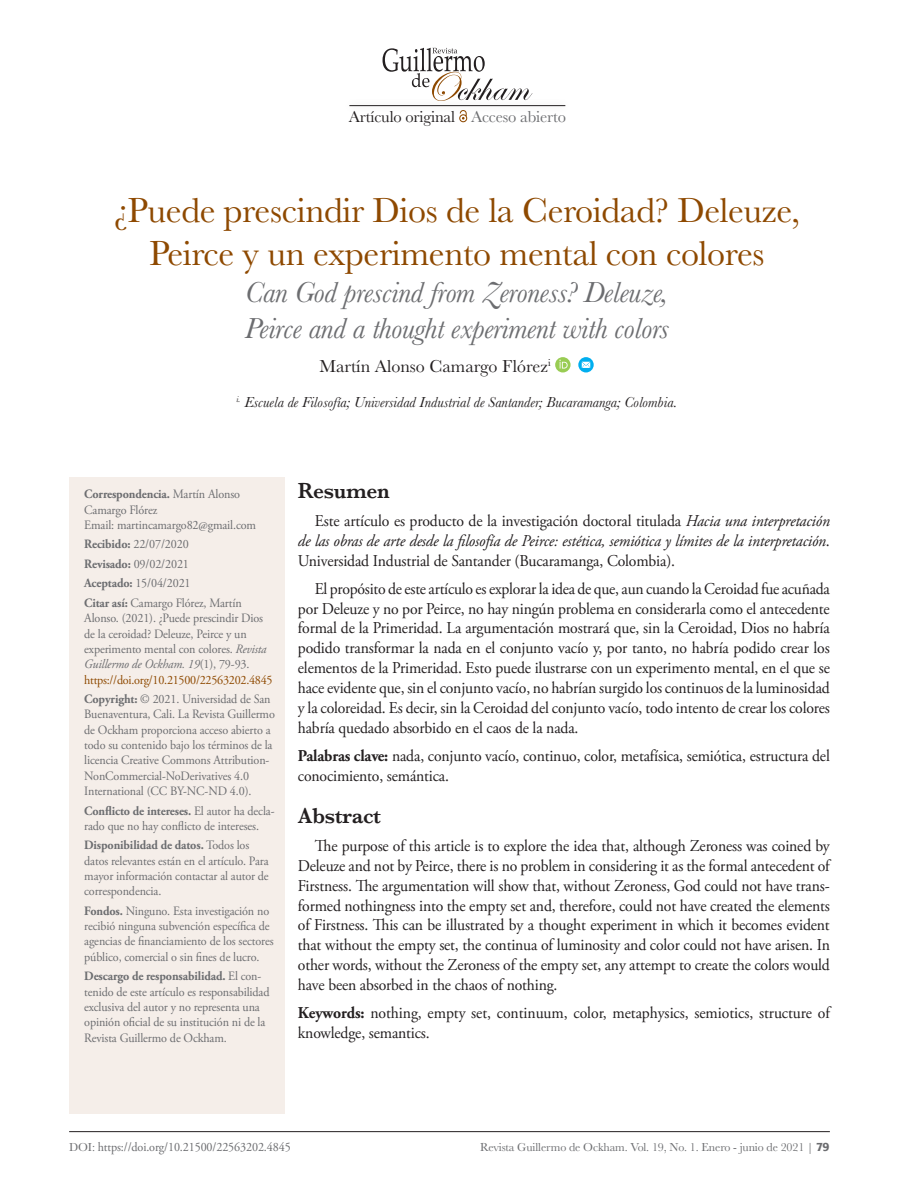
<style>
.page{position:relative;width:915px;height:1191px;background:#fff}
.page>*{position:absolute;margin:0;border:0;box-sizing:border-box;transform-origin:0 0}
.Titulo_principal{font:36px/43.2px "Baskerville";letter-spacing:-.01em;color:#8e4900;text-align:center}
.Titulo_inglés{font:italic 30px/36px "Baskerville";letter-spacing:-.01em;color:#6c6d70}
.Intertitulos{font:600 22.5px "Baskerville";letter-spacing:-.01em;color:#231f20;scale:.95 1}
.Autor_Articulo{font:18px "Baskerville";color:#231f20}
.Textos{font:16.5px/19.8px "Adobe Garamond Pro";letter-spacing:-.01em;color:#231f20;text-align:justify;scale:.95 1}
.Titulo_inglés-2{font:16.5px "Baskerville";letter-spacing:-.01em;color:#231f20}
.Autor_Articulo-2{font:italic 15px "Baskerville";color:#231f20}
.Correspondencia{font:12.75px/15.3px "Adobe Garamond Pro";letter-spacing:-.01em;color:#6c6d70;scale:.95 1}
.Titulo_inglés-3{font:12.75px "Adobe Garamond Pro";letter-spacing:-.01em;color:#6c6d70;scale:.95 1}
.Titulo_inglés-4{font:12px "Baskerville";letter-spacing:-.01em;color:#6c6d70}
.s1{color:#6c6d70}
.s2{font-weight:700}
.s3{font-style:italic}
.s4{color:#8e4900}
.s5{font-family:"Baskerville";font-size:12px}
.s6{font-family:"Formata";font-weight:500}
</style>
<div class="page">
<svg style="left:555px;top:357px;width:15px;height:15px"></svg>
<svg style="left:559px;top:360px;width:8px;height:8px"></svg>
<svg style="left:578px;top:357px;width:15px;height:15px"></svg>
<svg style="left:581px;top:362px;width:9px;height:6px"></svg>
<div style="left:69px;top:477px;width:216px;height:637px;background:#f5eee9"></div>
<hr style="left:69px;top:1131px;width:760px;height:1px;background:#231f20">
<svg style="left:382px;top:48px;width:150px;height:75px"></svg>
<div style="left:342px;top:97px;width:230px;height:17px;background:#231f20;opacity:.3"></div>
<hr style="left:349px;top:105px;width:216px;height:1px;background:#231f20">
<p class="Titulo_inglés-2" style="left:349px;top:106px;width:219px">Artículo original <span class="s1">Acceso abierto</span></p>
<p class="Titulo_principal" style="left:114px;top:189px;width:687px">¿Puede prescindir Dios de la Ceroidad? Deleuze,<br>Peirce y un experimento mental con colores</p>
<p class="Titulo_inglés" style="left:245px;top:274px;width:425px">Can God prescind from Zeroness? Deleuze,<br>Peirce and a thought experiment with colors</p>
<p class="Autor_Articulo" style="left:319px;top:355px;width:233px">Martín Alonso Camargo Flórez<sup>i</sup></p>
<p class="Autor_Articulo-2" style="left:236px;top:392px;width:442px"><sup>i.</sup> Escuela de Filosofía; Universidad Industrial de Santander; Bucaramanga; Colombia.</p>
<p class="Correspondencia" style="left:84px;top:487px;width:182px"><span class="s2">Correspondencia.</span> Martín Alonso<br>Camargo Flórez<br>Email: martincamargo82@gmail.com</p>
<p class="Correspondencia" style="left:84px;top:537px;width:111px"><span class="s2">Recibido:</span> 22/07/2020</p>
<p class="Correspondencia" style="left:84px;top:556px;width:112px"><span class="s2">Revisado:</span> 09/02/2021</p>
<p class="Correspondencia" style="left:84px;top:576px;width:113px"><span class="s2">Aceptado:</span> 15/04/2021</p>
<p class="Correspondencia" style="left:84px;top:596px;width:200px"><span class="s2">Citar así:</span> Camargo Flórez, Martín Alonso. (2021). ¿Puede prescindir Dios de la ceroidad? Deleuze, Peirce y un experimento mental con colores. <span class="s3">Revista Guillermo de Ockham. 19</span>(1), 79-93. <span class="s4">https://doi.org/10.21500/22563202.4845</span></p>
<p class="Correspondencia" style="left:84px;top:692px;width:202px"><span class="s2">Copyright:</span> © 2021. Universidad de San Buenaventura, Cali. La Revista Guillermo de Ockham proporciona acceso abierto a todo su contenido bajo los términos de la licencia Creative Commons Attribution-NonCommercial-NoDerivatives 4.0<br>International (CC BY-NC-ND 4.0).</p>
<p class="Correspondencia" style="left:84px;top:803px;width:202px"><span class="s2">Conflicto de intereses.</span> El autor ha decla&shy;rado que no hay conflicto de intereses.</p>
<p class="Correspondencia" style="left:84px;top:838px;width:196px"><span class="s2">Disponibilidad de datos.</span> Todos los datos relevantes están en el artículo. Para mayor información contactar al autor de correspondencia.</p>
<p class="Correspondencia" style="left:84px;top:903px;width:201px"><span class="s2">Fondos.</span> Ninguno. Esta investigación no recibió ninguna subvención específica de agencias de financiamiento de los sectores público, comercial o sin fines de lucro.</p>
<p class="Correspondencia" style="left:84px;top:969px;width:196px"><span class="s2">Descargo de responsabilidad.</span> El con&shy;tenido de este artículo es responsabilidad exclusiva del autor y no representa una opinión oficial de su institución ni de la Revista Guillermo de Ockham.</p>
<p class="Intertitulos" style="left:298px;top:474px;width:98px">Resumen</p>
<p class="Textos" style="left:298px;top:511px;width:561px;text-indent:17px">Este artículo es producto de la investigación doctoral titulada <span class="s3">Hacia una interpretación de las obras de arte desde la filosofía de Peirce: estética, semiótica y límites de la interpretación</span>.<br>Universidad Industrial de Santander (Bucaramanga, Colombia).</p>
<p class="Textos" style="left:298px;top:579px;width:561px;text-indent:17px">El propósito de este artículo es explorar la idea de que, aun cuando la Ceroidad fue acuñada por Deleuze y no por Peirce, no hay ningún problema en considerarla como el antecedente formal de la Primeridad. La argumentación mostrará que, sin la Ceroidad, Dios no habría podido transformar la nada en el conjunto vacío y, por tanto, no habría podido crear los elementos de la Primeridad. Esto puede ilustrarse con un experimento mental, en el que se hace evidente que, sin el conjunto vacío, no habrían surgido los continuos de la luminosidad y la coloreidad. Es decir, sin la Ceroidad del conjunto vacío, todo intento de crear los colores habría quedado absorbido en el caos de la nada.</p>
<p class="Textos" style="left:298px;top:746px;width:561px"><span class="s2">Palabras clave:</span> nada, conjunto vacío, continuo, color, metafísica, semiótica, estructura del conocimiento, semántica.</p>
<p class="Intertitulos" style="left:298px;top:800px;width:89px">Abstract</p>
<p class="Textos" style="left:298px;top:836px;width:561px;text-indent:17px">The purpose of this article is to explore the idea that, although Zeroness was coined by Deleuze and not by Peirce, there is no problem in considering it as the formal antecedent of Firstness. The argumentation will show that, without Zeroness, God could not have trans&shy;formed nothingness into the empty set and, therefore, could not have created the elements of Firstness. This can be illustrated by a thought experiment in which it becomes evident that without the empty set, the continua of luminosity and color could not have arisen. In other words, without the Zeroness of the empty set, any attempt to create the colors would have been absorbed in the chaos of nothing.</p>
<p class="Textos" style="left:298px;top:1003px;width:561px"><span class="s2">Keywords:</span> nothing, empty set, continuum, color, metaphysics, semiotics, structure of knowledge, semantics.</p>
<p class="Titulo_inglés-3" style="left:69px;top:1139px;width:235px"><span class="s5">DOI:</span> https://doi.org/10.21500/22563202.4845</p>
<p class="Titulo_inglés-4" style="left:480px;top:1139px;width:350px">Revista Guillermo de Ockham. Vol. 19, No. 1. Enero - junio de 2021 | <span class="s6">79</span></p>
</div>
